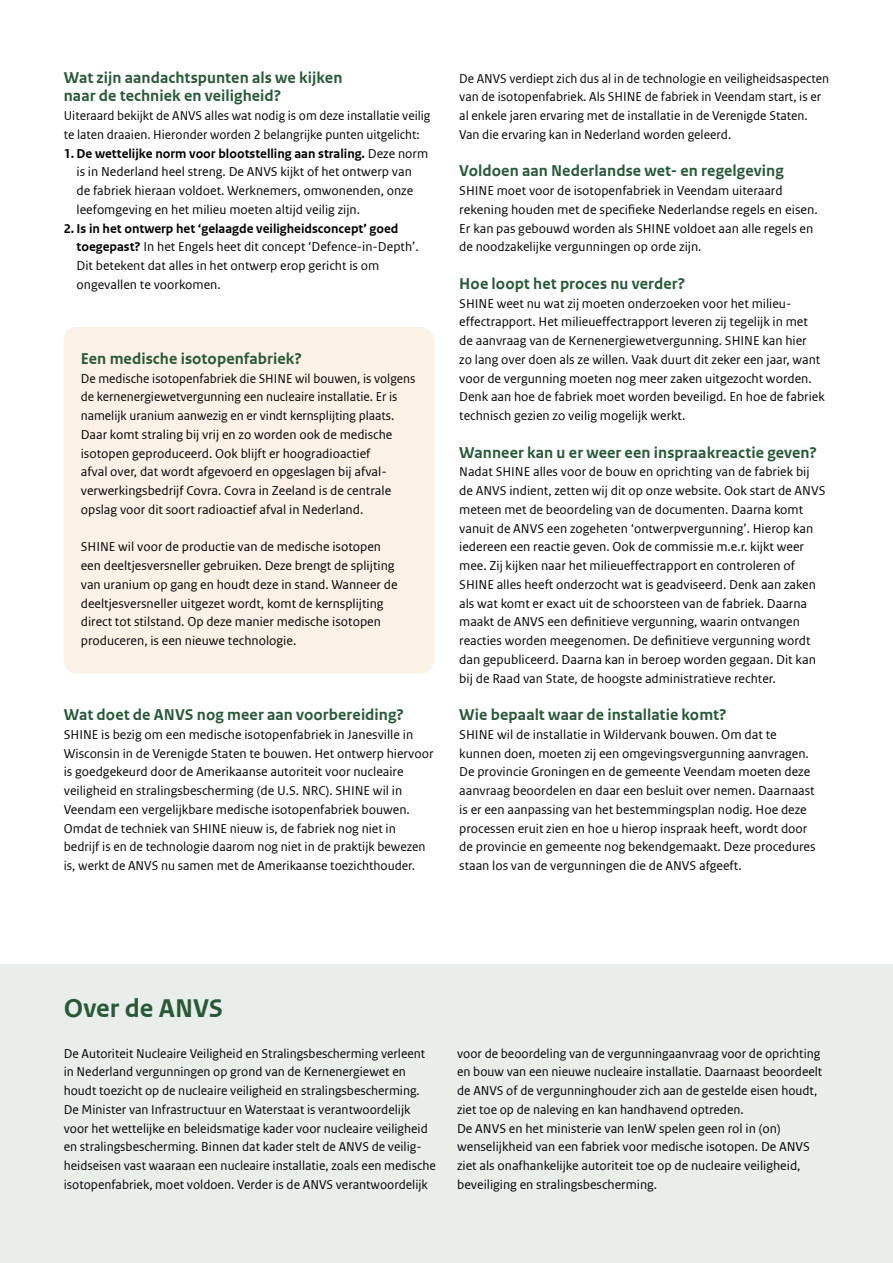
<style>
.page{position:relative;width:893px;height:1263px;background:#fff}
.page>*{position:absolute;margin:0;border:0;box-sizing:border-box;transform-origin:0 0}
.Heading_01{font:700 27px "Rijksoverheid Sans Web Text";color:#275937}
.Heading_01-2{font:700 16.5px/18.8px "Rijksoverheid Sans Web Text";letter-spacing:.005em;color:#275937}
.Body{font:13.5px/18.8px "Rijksoverheid Sans Web Text";color:#000}
.s1{font-weight:700}
</style>
<div class="page">
<div style="left:64px;top:327px;width:370px;height:346px;background:#fcf1e6;border-radius:13px"></div>
<div style="left:0;top:964px;width:893px;height:299px;background:#e9eeeb"></div>
<h1 class="Heading_01-2" style="left:64px;top:68px;width:280px">Wat zijn aandachtspunten als we kijken naar de techniek en veiligheid?</h1>
<p class="Body" style="left:64px;top:106px;width:368px">Uiteraard bekijkt de ANVS alles wat nodig is om deze installatie veilig te laten draaien. Hieronder worden 2 belangrijke punten uitgelicht:</p>
<p class="Body" style="left:77px;top:144px;width:353px;text-indent:-13px"><span class="s1">1. De wettelijke norm voor blootstelling aan straling.</span> Deze norm is in Nederland heel streng. De ANVS kijkt of het ontwerp van de fabriek hieraan voldoet. Werknemers, omwonenden, onze leefomgeving en het milieu moeten altijd veilig zijn.</p>
<p class="Body" style="left:77px;top:219px;width:344px;text-indent:-13px"><span class="s1">2. Is in het ontwerp het ‘gelaagde veiligheidsconcept’ goed toegepast?</span> In het Engels heet dit concept ‘Defence-in-Depth’.<br>Dit betekent dat alles in het ontwerp erop gericht is om ongevallen te voorkomen.</p>
<h1 class="Heading_01-2" style="left:81px;top:349px;width:223px">Een medische isotopenfabriek?</h1>
<p class="Body" style="left:81px;top:369px;width:336px">De medische isotopenfabriek die SHINE wil bouwen, is volgens de kernenergiewetvergunning een nucleaire installatie. Er is namelijk uranium aanwezig en er vindt kernsplijting plaats.<br>Daar komt straling bij vrij en zo worden ook de medische isotopen geproduceerd. Ook blijft er hoogradioactief<br>afval over, dat wordt afgevoerd en opgeslagen bij afval&shy;verwerkingsbedrijf Covra. Covra in Zeeland is de centrale opslag voor dit soort radioactief afval in Nederland.</p>
<p class="Body" style="left:81px;top:537px;width:318px">SHINE wil voor de productie van de medische isotopen een deeltjesversneller gebruiken. Deze brengt de splijting van uranium op gang en houdt deze in stand. Wanneer de deeltjesversneller uitgezet wordt, komt de kernsplijting direct tot stilstand. Op deze manier medische isotopen produceren, is een nieuwe technologie.</p>
<h1 class="Heading_01-2" style="left:64px;top:705px;width:342px">Wat doet de ANVS nog meer aan voorbereiding?</h1>
<p class="Body" style="left:64px;top:725px;width:371px">SHINE is bezig om een medische isotopenfabriek in Janesville in Wisconsin in de Verenigde Staten te bouwen. Het ontwerp hiervoor is goedgekeurd door de Amerikaanse autoriteit voor nucleaire veiligheid en stralingsbescherming (de U.S. NRC). SHINE wil in Veendam een vergelijkbare medische isotopenfabriek bouwen.<br>Omdat de techniek van SHINE nieuw is, de fabriek nog niet in bedrijf is en de technologie daarom nog niet in de praktijk bewezen is, werkt de ANVS nu samen met de Amerikaanse toezichthouder.</p>
<p class="Body" style="left:459px;top:69px;width:371px">De ANVS verdiept zich dus al in de technologie en veiligheidsaspecten van de isotopenfabriek. Als SHINE de fabriek in Veendam start, is er al enkele jaren ervaring met de installatie in de Verenigde Staten.<br>Van die ervaring kan in Nederland worden geleerd.</p>
<h1 class="Heading_01-2" style="left:459px;top:162px;width:326px">Voldoen aan Nederlandse wet- en regelgeving</h1>
<p class="Body" style="left:459px;top:181px;width:360px">SHINE moet voor de isotopenfabriek in Veendam uiteraard rekening houden met de specifieke Nederlandse regels en eisen.<br>Er kan pas gebouwd worden als SHINE voldoet aan alle regels en de noodzakelijke vergunningen op orde zijn.</p>
<h1 class="Heading_01-2" style="left:459px;top:274px;width:228px">Hoe loopt het proces nu verder?</h1>
<p class="Body" style="left:459px;top:294px;width:367px">SHINE weet nu wat zij moeten onderzoeken voor het milieu&shy;effectrapport. Het milieueffectrapport leveren zij tegelijk in met de aanvraag van de Kernenergiewetvergunning. SHINE kan hier<br>zo lang over doen als ze willen. Vaak duurt dit zeker een jaar, want voor de vergunning moeten nog meer zaken uitgezocht worden.<br>Denk aan hoe de fabriek moet worden beveiligd. En hoe de fabriek technisch gezien zo veilig mogelijk werkt.</p>
<h1 class="Heading_01-2" style="left:459px;top:443px;width:359px">Wanneer kan u er weer een inspraakreactie geven?</h1>
<p class="Body" style="left:459px;top:462px;width:368px">Nadat SHINE alles voor de bouw en oprichting van de fabriek bij de ANVS indient, zetten wij dit op onze website. Ook start de ANVS meteen met de beoordeling van de documenten. Daarna komt vanuit de ANVS een zogeheten ‘ontwerpvergunning’. Hierop kan iedereen een reactie geven. Ook de commissie m.e.r. kijkt weer mee. Zij kijken naar het milieueffectrapport en controleren of SHINE alles heeft onderzocht wat is geadviseerd. Denk aan zaken als wat komt er exact uit de schoorsteen van de fabriek. Daarna maakt de ANVS een definitieve vergunning, waarin ontvangen reacties worden meegenomen. De definitieve vergunning wordt dan gepubliceerd. Daarna kan in beroep worden gegaan. Dit kan bij de Raad van State, de hoogste administratieve rechter.</p>
<h1 class="Heading_01-2" style="left:459px;top:705px;width:269px">Wie bepaalt waar de installatie komt?</h1>
<p class="Body" style="left:459px;top:725px;width:358px">SHINE wil de installatie in Wildervank bouwen. Om dat te kunnen doen, moeten zij een omgevingsvergunning aanvragen.<br>De provincie Groningen en de gemeente Veendam moeten deze aanvraag beoordelen en daar een besluit over nemen. Daarnaast is er een aanpassing van het bestemmingsplan nodig. Hoe deze processen eruit zien en hoe u hierop inspraak heeft, wordt door de provincie en gemeente nog bekendgemaakt. Deze procedures staan los van de vergunningen die de ANVS afgeeft.</p>
<h1 class="Heading_01" style="left:64px;top:993px;width:161px">Over de ANVS</h1>
<p class="Body" style="left:64px;top:1044px;width:374px">De Autoriteit Nucleaire Veiligheid en Stralingsbescherming verleent in Nederland vergunningen op grond van de Kernenergiewet en houdt toezicht op de nucleaire veiligheid en stralingsbescherming.<br>De Minister van Infrastructuur en Waterstaat is verantwoordelijk voor het wettelijke en beleidsmatige kader voor nucleaire veiligheid en stralingsbescherming. Binnen dat kader stelt de ANVS de veilig&shy;heidseisen vast waaraan een nucleaire installatie, zoals een medische isotopenfabriek, moet voldoen. Verder is de ANVS verantwoordelijk</p>
<p class="Body" style="left:457px;top:1044px;width:367px">voor de beoordeling van de vergunningaanvraag voor de oprichting en bouw van een nieuwe nucleaire installatie. Daarnaast beoordeelt de ANVS of de vergunninghouder zich aan de gestelde eisen houdt, ziet toe op de naleving en kan handhavend optreden.</p>
<p class="Body" style="left:457px;top:1119px;width:354px">De ANVS en het ministerie van IenW spelen geen rol in (on) wenselijkheid van een fabriek voor medische isotopen. De ANVS ziet als onafhankelijke autoriteit toe op de nucleaire veiligheid, beveiliging en stralingsbescherming.</p>
</div>
